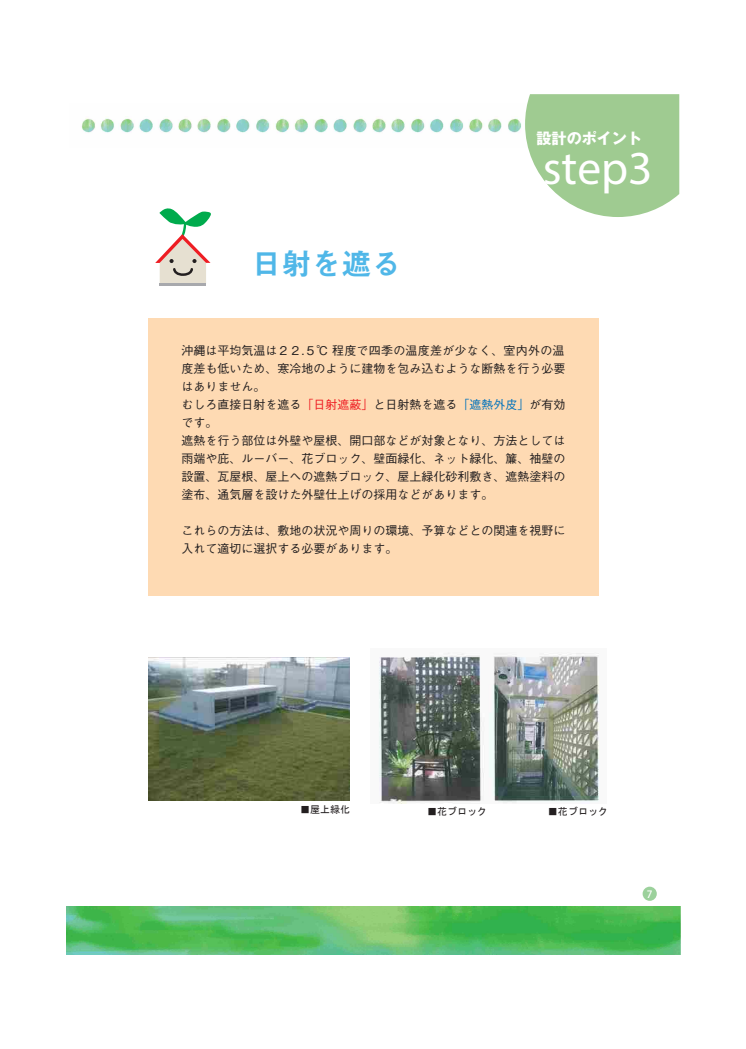
<style>
.page{position:relative;width:746px;height:1049px;background:#fff}
.page>*{position:absolute;margin:0;border:0;box-sizing:border-box;transform-origin:0 0}
.t1{font:47.5px "Myriad Pro";color:#fff}
.t2{font:30px "Midashi Go Pro MB31";color:#50b7e8}
.t3{font:700 15.1px "Gothic MB101 Pro";color:#fff}
.t4{font:500 12px/18px "Gothic BBB Pro";color:#231f20}
.t5{font:10px "MS Gothic";color:#231f20}
.t6{font:500 10px "Koz Go Pr 6 N";color:#fff}
.s1{color:#ee1d23}
.s2{color:#0072bc}
</style>
<div class="page">
<img style="left:82px;top:116px;width:439px;height:17px">
<img style="left:67px;top:906px;width:613px;height:48px">
<svg style="left:525px;top:94px;width:154px;height:123px;background:#abd19f"></svg>
<hr style="left:160px;top:283px;width:46px;height:2px;background:#a8a9ad">
<svg style="left:155px;top:208px;width:56px;height:76px"></svg>
<img style="left:148px;top:658px;width:201px;height:142px">
<img style="left:379px;top:652px;width:220px;height:151px">
<div style="left:148px;top:318px;width:450px;height:277px;background:#fedab3"></div>
<div style="left:642px;top:887px;width:14px;height:14px;background:#9cd19c;border-radius:50%"></div>
<h2 class="t2" style="left:251px;top:240px;width:152px">日射を遮る</h2>
<p class="t3" style="left:536px;top:126px;width:107px">設計のポイント</p>
<h1 class="t1" style="left:542px;top:139px;width:111px">step3</h1>
<p class="t4" style="left:181px;top:340px;width:386px">沖縄は平均気温は２２.５℃ 程度で四季の温度差が少なく、室内外の温度差も低いため、寒冷地のように建物を包み込むような断熱を行う必要はありません。<br>むしろ直接日射を遮る<span class="s1">「日射遮蔽」</span>と日射熱を遮る<span class="s2">「遮熱外皮」</span>が有効です。　<br>遮熱を行う部位は外壁や屋根、開口部などが対象となり、方法としては雨端や庇、ルーバー、花ブロック、壁面緑化、ネット緑化、簾、袖壁の設置、瓦屋根、屋上への遮熱ブロック、屋上緑化砂利敷き、遮熱塗料の塗布、通気層を設けた外壁仕上げの採用などがあります。</p>
<p class="t4" style="left:181px;top:520px;width:386px">これらの方法は、敷地の状況や周りの環境、予算などとの関連を視野に入れて適切に選択する必要があります。</p>
<p class="t5" style="left:290px;top:804px;width:61px">　■屋上緑化</p>
<p class="t5" style="left:417px;top:806px;width:71px">　■花ブロック</p>
<p class="t5" style="left:538px;top:806px;width:71px">　■花ブロック</p>
<p class="t6" style="left:646px;top:888px;width:7px">7</p>
</div>
